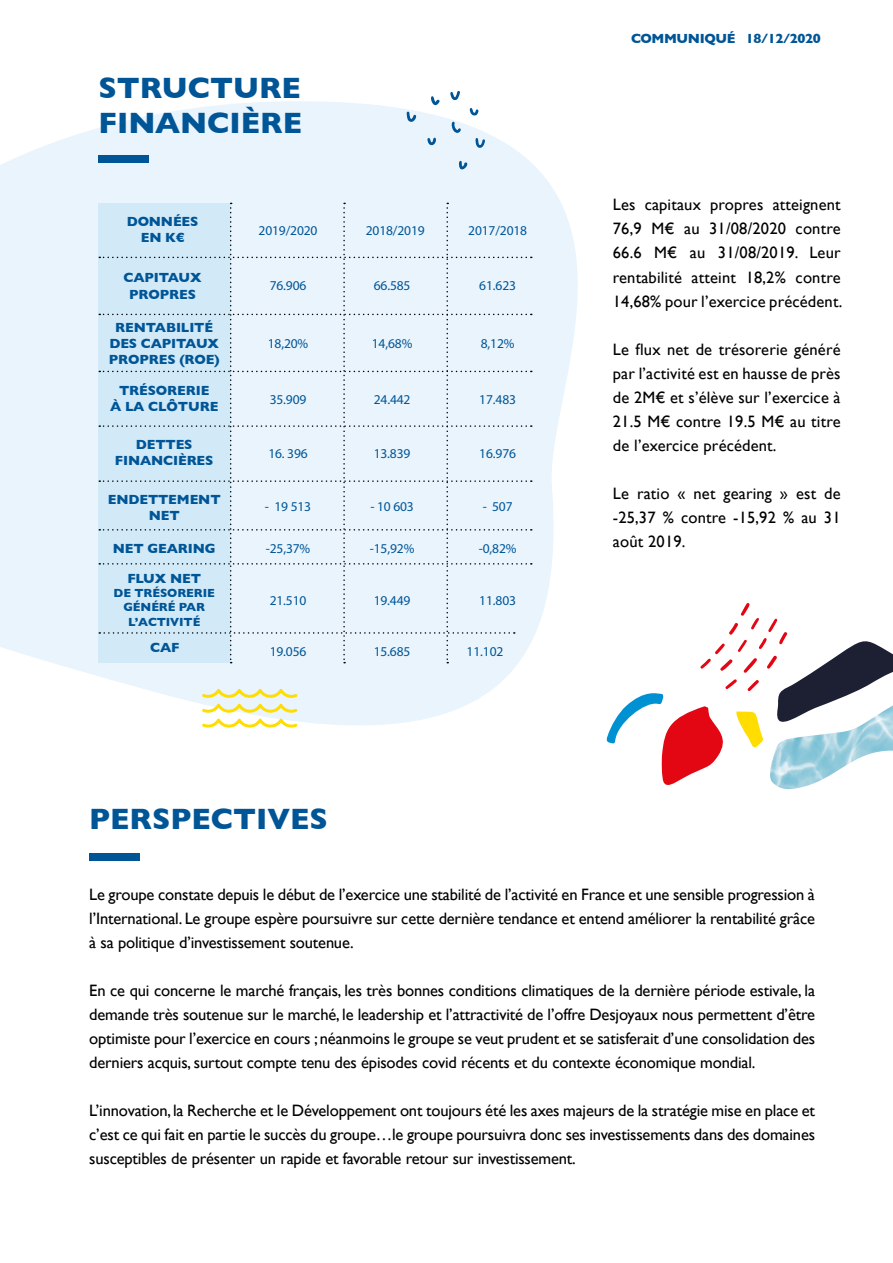
<style>
.page{position:relative;width:893px;height:1263px;background:#fff}
.page>*{position:absolute;margin:0;border:0;box-sizing:border-box;transform-origin:0 0}
.t1{font:700 30px/35.2px "Gill Sans";color:#005597}
.t2{font:16.5px/24px "Gill Sans";letter-spacing:-.01em;color:#000;text-align:justify}
.t3{font:13.5px "Myriad Pro";letter-spacing:-.01em;color:#005597}
.t4{font:700 13.5px/16.2px "Gill Sans";letter-spacing:-.01em;color:#005597;text-align:center}
.t5{font:700 13.5px "Gill Sans";letter-spacing:-.03em;color:#005597}
.t6{font:700 12px/14.4px "Gill Sans";letter-spacing:-.01em;color:#005597;text-align:center}
</style>
<div class="page">
<svg style="left:0;top:101px;width:578px;height:627px;fill:#e9f4fc"></svg>
<div style="left:99px;top:155px;width:50px;height:8px;background:#005597"></div>
<svg style="left:450px;top:91px;width:10px;height:10px"></svg>
<svg style="left:428px;top:96px;width:12px;height:14px"></svg>
<svg style="left:426px;top:136px;width:11px;height:9px"></svg>
<svg style="left:450px;top:107px;width:35px;height:69px"></svg>
<svg style="left:407px;top:111px;width:11px;height:14px"></svg>
<svg style="left:202px;top:689px;width:95px;height:9px"></svg>
<svg style="left:202px;top:704px;width:95px;height:9px"></svg>
<svg style="left:202px;top:719px;width:95px;height:8px"></svg>
<svg style="left:99px;top:203px;width:433px;height:460px;background:#dfeef8"></svg>
<div style="left:89px;top:853px;width:51px;height:8px;background:#005597"></div>
<svg style="left:606px;top:603px;width:287px;height:186px"></svg>
<h1 class="t1" style="left:99px;top:69px;width:205px">STRUCTURE<br>FINANCIÈRE</h1>
<p class="t4" style="left:127px;top:213px;width:73px">DONNÉES<br>EN K€</p>
<p class="t4" style="left:124px;top:269px;width:80px">CAPITAUX<br>PROPRES</p>
<p class="t4" style="left:109px;top:319px;width:112px">RENTABILITÉ<br>DES CAPITAUX<br>PROPRES (ROE)</p>
<p class="t4" style="left:110px;top:381px;width:110px">TRÉSORERIE<br>À LA CLÔTURE</p>
<p class="t3" style="left:259px;top:222px;width:60px">2019/2020</p>
<p class="t3" style="left:366px;top:222px;width:60px">2018/2019</p>
<p class="t3" style="left:270px;top:277px;width:38px">76.906</p>
<p class="t3" style="left:374px;top:277px;width:38px">66.585</p>
<p class="t3" style="left:268px;top:335px;width:42px">18,20%</p>
<p class="t3" style="left:372px;top:335px;width:42px">14,68%</p>
<p class="t3" style="left:270px;top:391px;width:38px">35.909</p>
<p class="t3" style="left:374px;top:391px;width:38px">24.442</p>
<p class="t3" style="left:468px;top:222px;width:60px">2017/2018</p>
<p class="t3" style="left:479px;top:277px;width:38px">61.623</p>
<p class="t3" style="left:481px;top:335px;width:35px">8,12%</p>
<p class="t3" style="left:479px;top:391px;width:38px">17.483</p>
<p class="t4" style="left:115px;top:436px;width:100px">DETTES<br>FINANCIÈRES</p>
<p class="t4" style="left:108px;top:491px;width:114px">ENDETTEMENT<br>NET</p>
<p class="t4" style="left:113px;top:540px;width:104px">NET GEARING</p>
<p class="t4" style="left:127px;top:570px;width:75px">FLUX NET</p>
<p class="t6" style="left:114px;top:585px;width:103px">DE TRÉSORERIE<br>GÉNÉRÉ PAR<br>L’ACTIVITÉ</p>
<p class="t4" style="left:150px;top:639px;width:31px">CAF</p>
<p class="t3" style="left:268px;top:445px;width:41px">16. 396</p>
<p class="t3" style="left:374px;top:445px;width:38px">13.839</p>
<p class="t3" style="left:479px;top:445px;width:38px">16.976</p>
<p class="t3" style="left:265px;top:498px;width:48px">- 19 513</p>
<p class="t3" style="left:370px;top:498px;width:45px">- 10 603</p>
<p class="t3" style="left:483px;top:498px;width:31px">- 507</p>
<p class="t3" style="left:266px;top:540px;width:46px">-25,37%</p>
<p class="t3" style="left:370px;top:540px;width:46px">-15,92%</p>
<p class="t3" style="left:479px;top:540px;width:39px">-0,82%</p>
<p class="t3" style="left:270px;top:592px;width:38px">21.510</p>
<p class="t3" style="left:374px;top:592px;width:38px">19.449</p>
<p class="t3" style="left:479px;top:592px;width:38px">11.803</p>
<p class="t3" style="left:270px;top:643px;width:38px">19.056</p>
<p class="t3" style="left:374px;top:643px;width:38px">15.685</p>
<p class="t3" style="left:467px;top:643px;width:38px">11.102</p>
<h1 class="t1" style="left:89px;top:801px;width:240px">PERSPECTIVES</h1>
<p class="t5" style="left:631px;top:28px;width:191px">COMMUNIQUÉ 18/12/2020</p>
<p class="t2" style="left:613px;top:193px;width:231px">Les capitaux propres atteignent 76,9 M€ au 31/08/2020 contre 66.6 M€ au 31/08/2019. Leur rentabilité atteint 18,2% contre 14,68% pour l’exercice précédent.</p>
<p class="t2" style="left:613px;top:337px;width:229px">Le flux net de trésorerie généré par l’activité est en hausse de près de 2M€ et s’élève sur l’exercice à 21.5 M€ contre 19.5 M€ au titre de l’exercice précédent.</p>
<p class="t2" style="left:613px;top:481px;width:229px">Le ratio « net gearing » est de -25,37 % contre -15,92 % au 31 août 2019.</p>
<p class="t2" style="left:89px;top:882px;width:727px">Le groupe constate depuis le début de l’exercice une stabilité de l’activité en France et une sensible progression à l’International. Le groupe espère poursuivre sur cette dernière tendance et entend améliorer la rentabilité grâce à sa politique d’investissement soutenue.</p>
<p class="t2" style="left:89px;top:978px;width:727px">En ce qui concerne le marché français, les très bonnes conditions climatiques de la dernière période estivale, la demande très soutenue sur le marché, le leadership et l’attractivité de l’offre Desjoyaux nous permettent d’être optimiste pour l’exercice en cours ; néanmoins le groupe se veut prudent et se satisferait d’une consolidation des derniers acquis, surtout compte tenu des épisodes covid récents et du contexte économique mondial.</p>
<p class="t2" style="left:89px;top:1098px;width:727px">L’innovation, la Recherche et le Développement ont toujours été les axes majeurs de la stratégie mise en place et c’est ce qui fait en partie le succès du groupe…le groupe poursuivra donc ses investissements dans des domaines susceptibles de présenter un rapide et favorable retour sur investissement.</p>
</div>
